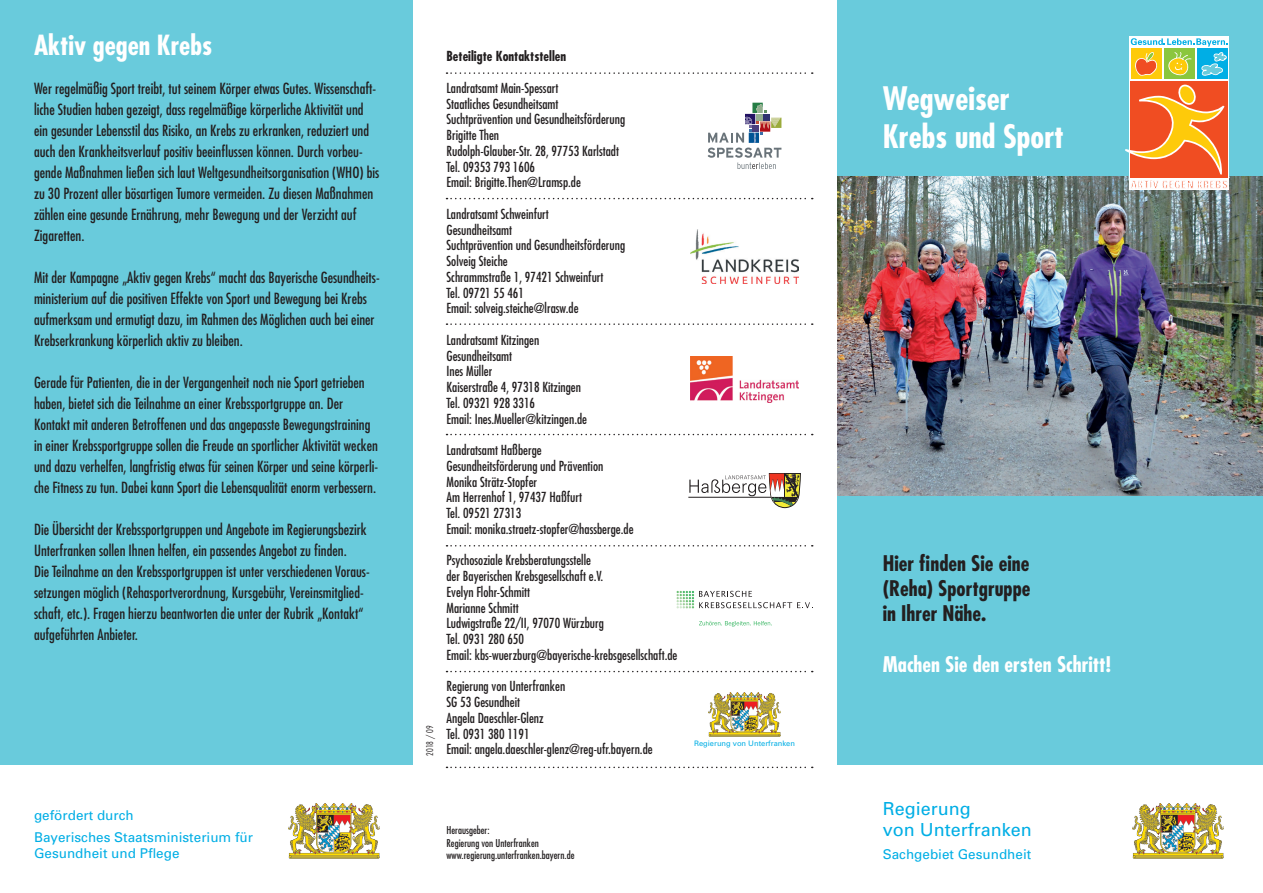
<style>
.page{position:relative;width:1263px;height:893px;background:#fff}
.page>*{position:absolute;margin:0;border:0;box-sizing:border-box;transform-origin:0 0}
.t1{font:700 condensed 31.5px "Futura LT";color:#fff}
.t2{font:700 condensed 27px "Futura LT";color:#fff}
.t3{font:700 condensed 21px "Futura LT";color:#231f20}
.t4{font:700 condensed 21px "Futura LT";color:#fff}
.t5{font:18px "Univers";color:#00aee5}
.t6{font:condensed 15px/21px "Futura LT";color:#231f20}
.t7{font:condensed 13.5px "Futura LT";color:#231f20}
.t8{font:13.5px "Univers";color:#00aee5}
.t9{font:700 condensed 13.5px "Futura LT";color:#231f20}
.t10{font:condensed 10.5px "Futura LT";color:#231f20}
.t11{font:300 condensed 9px "Futura LT";color:#231f20}
.t12{font:7.5px "Univers";color:#00aee5}
</style>
<div class="page">
<div style="left:838px;top:0;width:425px;height:765px;background:#69cbdc"></div>
<img style="left:838px;top:177px;width:425px;height:318px">
<div style="left:0;top:0;width:412px;height:765px;background:#69cbdc"></div>
<svg style="left:708px;top:103px;width:73px;height:66px"></svg>
<div style="left:1129px;top:37px;width:100px;height:153px;background:#fff"></div>
<div style="left:1131px;top:48px;width:30px;height:31px;background:#feca0a"></div>
<div style="left:1164px;top:48px;width:31px;height:31px;background:#8bc63e"></div>
<div style="left:1197px;top:48px;width:31px;height:31px;background:#00aee5"></div>
<svg style="left:1131px;top:38px;width:97px;height:40px"></svg>
<div style="left:1131px;top:81px;width:97px;height:96px;background:#f04d22"></div>
<svg style="left:1119px;top:84px;width:108px;height:106px"></svg>
<svg style="left:446px;top:198px;width:367px;height:1px"></svg>
<svg style="left:446px;top:72px;width:367px;height:2px"></svg>
<svg style="left:446px;top:323px;width:367px;height:2px"></svg>
<svg style="left:446px;top:434px;width:367px;height:1px"></svg>
<svg style="left:446px;top:545px;width:367px;height:1px"></svg>
<svg style="left:446px;top:671px;width:367px;height:1px"></svg>
<svg style="left:446px;top:767px;width:367px;height:1px"></svg>
<img style="left:289px;top:804px;width:91px;height:55px">
<img style="left:1133px;top:804px;width:91px;height:55px">
<img style="left:708px;top:693px;width:73px;height:43px">
<svg style="left:699px;top:621px;width:73px;height:5px"></svg>
<svg style="left:676px;top:591px;width:134px;height:17px"></svg>
<hr style="left:688px;top:497px;width:96px;height:1px;background:#231f20">
<svg style="left:689px;top:473px;width:112px;height:35px"></svg>
<img style="left:690px;top:357px;width:109px;height:45px">
<img style="left:690px;top:229px;width:108px;height:55px">
<p class="t2" style="left:34px;top:29px;width:180px">Aktiv gegen Krebs</p>
<p class="t6" style="left:34px;top:78px;width:347px">Wer regelmäßig Sport treibt, tut seinem Körper etwas Gutes. Wissenschaft&shy;liche Studien haben gezeigt, dass regelmäßige körperliche Aktivität und ein gesunder Lebensstil das Risiko, an Krebs zu erkranken, reduziert und auch den Krankheitsverlauf positiv beeinflussen können. Durch vorbeu&shy;gende Maßnahmen ließen sich laut Weltgesundheitsorganisation (WHO) bis zu 30 Prozent aller bösartigen Tumore vermeiden. Zu diesen Maßnahmen zählen eine gesunde Ernährung, mehr Bewegung und der Verzicht auf Zigaretten.</p>
<p class="t6" style="left:34px;top:267px;width:347px">Mit der Kampagne „Aktiv gegen Krebs“ macht das Bayerische Gesundheits&shy;ministerium auf die positiven Effekte von Sport und Bewegung bei Krebs aufmerksam und ermutigt dazu, im Rahmen des Möglichen auch bei einer Krebserkrankung körperlich aktiv zu bleiben.</p>
<p class="t6" style="left:34px;top:372px;width:346px">Gerade für Patienten, die in der Vergangenheit noch nie Sport getrieben haben, bietet sich die Teilnahme an einer Krebssportgruppe an. Der Kontakt mit anderen Betroffenen und das angepasste Bewegungstraining in einer Krebssportgruppe sollen die Freude an sportlicher Aktivität wecken und dazu verhelfen, langfristig etwas für seinen Körper und seine körperli&shy;che Fitness zu tun. Dabei kann Sport die Lebensqualität enorm verbessern.</p>
<p class="t6" style="left:34px;top:519px;width:334px">Die Übersicht der Krebssportgruppen und Angebote im Regierungsbezirk<br>Unterfranken sollen Ihnen helfen, ein passendes Angebot zu finden.</p>
<p class="t6" style="left:34px;top:561px;width:337px">Die Teilnahme an den Krebssportgruppen ist unter verschiedenen Voraus&shy;setzungen möglich (Rehasportverordnung, Kursgebühr, Vereinsmitglied&shy;schaft, etc.). Fragen hierzu beantworten die unter der Rubrik „Kontakt“ aufgeführten Anbieter.</p>
<p class="t8" style="left:34px;top:807px;width:101px">gefördert durch</p>
<p class="t8" style="left:34px;top:829px;width:221px">Bayerisches Staatsministerium für</p>
<p class="t8" style="left:34px;top:846px;width:147px">Gesundheit und Pflege</p>
<p class="t11" style="left:424px;top:756px;width:32px;rotate:-90deg">2018 / 09</p>
<p class="t9" style="left:446px;top:48px;width:121px">Beteiligte Kontaktstellen</p>
<p class="t7" style="left:446px;top:80px;width:113px">Landratsamt Main-Spessart</p>
<p class="t7" style="left:446px;top:96px;width:113px">Staatliches Gesundheitsamt</p>
<p class="t7" style="left:446px;top:111px;width:180px">Suchtprävention und Gesundheitsförderung</p>
<p class="t7" style="left:446px;top:127px;width:54px">Brigitte Then</p>
<p class="t7" style="left:446px;top:143px;width:174px">Rudolph-Glauber-Str. 28, 97753 Karlstadt</p>
<p class="t7" style="left:446px;top:159px;width:90px">Tel. 09353 793 1606</p>
<p class="t7" style="left:446px;top:174px;width:136px">Email: Brigitte.Then@Lramsp.de</p>
<p class="t7" style="left:446px;top:206px;width:104px">Landratsamt Schweinfurt</p>
<p class="t7" style="left:446px;top:222px;width:67px">Gesundheitsamt</p>
<p class="t7" style="left:446px;top:237px;width:180px">Suchtprävention und Gesundheitsförderung</p>
<p class="t7" style="left:446px;top:253px;width:63px">Solveig Steiche</p>
<p class="t7" style="left:446px;top:269px;width:159px">Schrammstraße 1, 97421 Schweinfurt</p>
<p class="t7" style="left:446px;top:285px;width:79px">Tel. 09721 55 461</p>
<p class="t7" style="left:446px;top:300px;width:134px">Email: solveig.steiche@lrasw.de</p>
<p class="t7" style="left:446px;top:332px;width:94px">Landratsamt Kitzingen</p>
<p class="t7" style="left:446px;top:348px;width:67px">Gesundheitsamt</p>
<p class="t7" style="left:446px;top:363px;width:47px">Ines Müller</p>
<p class="t7" style="left:446px;top:379px;width:136px">Kaiserstraße 4, 97318 Kitzingen</p>
<p class="t7" style="left:446px;top:395px;width:90px">Tel. 09321 928 3316</p>
<p class="t7" style="left:446px;top:411px;width:142px">Email: Ines.Mueller@kitzingen.de</p>
<p class="t7" style="left:446px;top:442px;width:97px">Landratsamt Haßberge</p>
<p class="t7" style="left:446px;top:458px;width:158px">Gesundheitsförderung und Prävention</p>
<p class="t7" style="left:446px;top:474px;width:92px">Monika Strätz-Stopfer</p>
<p class="t7" style="left:446px;top:489px;width:137px">Am Herrenhof 1, 97437 Haßfurt</p>
<p class="t7" style="left:446px;top:505px;width:76px">Tel. 09521 27313</p>
<p class="t7" style="left:446px;top:521px;width:189px">Email: monika.straetz-stopfer@hassberge.de</p>
<p class="t7" style="left:446px;top:552px;width:146px">Psychosoziale Krebsberatungsstelle</p>
<p class="t7" style="left:446px;top:568px;width:158px">der Bayerischen Krebsgesellschaft e.V.</p>
<p class="t7" style="left:446px;top:584px;width:85px">Evelyn Flohr-Schmitt</p>
<p class="t7" style="left:446px;top:600px;width:74px">Marianne Schmitt</p>
<p class="t7" style="left:446px;top:615px;width:159px">Ludwigstraße 22/II, 97070 Würzburg</p>
<p class="t7" style="left:446px;top:631px;width:79px">Tel. 0931 280 650</p>
<p class="t7" style="left:446px;top:647px;width:232px">Email: kbs-wuerzburg@bayerische-krebsgesellschaft.de</p>
<p class="t7" style="left:446px;top:678px;width:120px">Regierung von Unterfranken</p>
<p class="t7" style="left:446px;top:694px;width:75px">SG 53 Gesundheit</p>
<p class="t7" style="left:446px;top:710px;width:99px">Angela Daeschler-Glenz</p>
<p class="t7" style="left:446px;top:726px;width:85px">Tel. 0931 380 1191</p>
<p class="t7" style="left:446px;top:741px;width:208px">Email: angela.daeschler-glenz@reg-ufr.bayern.de</p>
<p class="t12" style="left:694px;top:739px;width:102px">Regierung von Unterfranken</p>
<p class="t10" style="left:446px;top:824px;width:45px">Herausgeber:</p>
<p class="t10" style="left:446px;top:836px;width:94px">Regierung von Unterfranken</p>
<p class="t10" style="left:446px;top:849px;width:129px">www.regierung.unterfranken.bayern.de</p>
<p class="t1" style="left:883px;top:79px;width:129px">Wegweiser</p>
<p class="t1" style="left:883px;top:117px;width:183px">Krebs und Sport</p>
<p class="t3" style="left:883px;top:550px;width:148px">Hier finden Sie eine</p>
<p class="t3" style="left:883px;top:575px;width:149px">(Reha) Sportgruppe</p>
<p class="t3" style="left:883px;top:601px;width:105px">in Ihrer Nähe.</p>
<p class="t4" style="left:883px;top:651px;width:230px">Machen Sie den ersten Schritt!</p>
<p class="t5" style="left:883px;top:798px;width:90px">Regierung</p>
<p class="t5" style="left:883px;top:819px;width:151px">von Unterfranken</p>
<p class="t8" style="left:883px;top:846px;width:150px">Sachgebiet Gesundheit</p>
</div>
